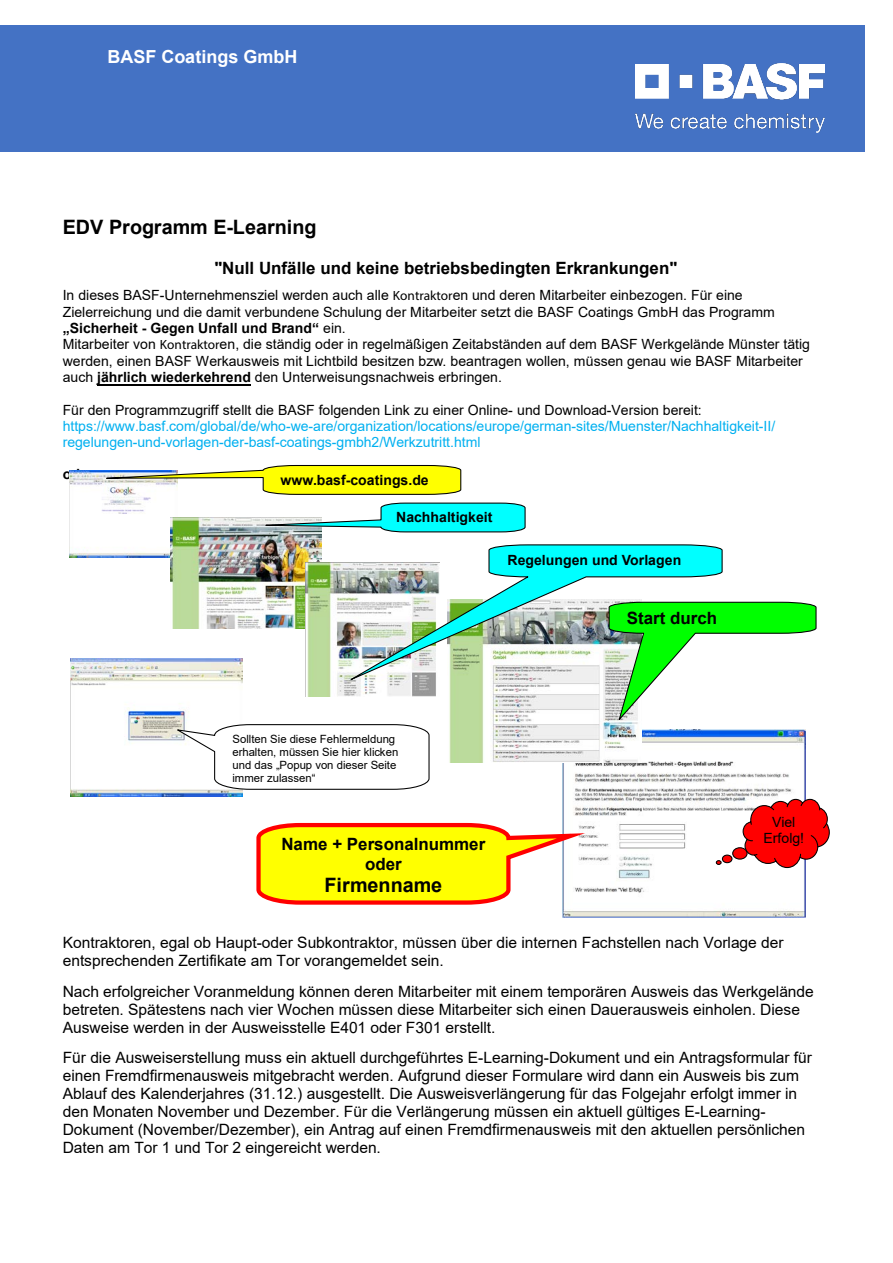
<style>
.page{position:relative;width:893px;height:1263px;background:#fff}
.page>*{position:absolute;margin:0;border:0;box-sizing:border-box;transform-origin:0 0}
.t1{font:700 19.8px "Arial";color:#000}
.t2{font:700 18px "Arial";color:#fff}
.t3{font:700 16.95px/19.5px "Arial";color:#000;text-align:center}
.t4{font:15.6px/17.9px "Arial";color:#000}
.t5{font:14.1px/16.4px "Arial";color:#000}
.t6{font:14.1px/16.2px "Arial";color:#00b0f0}
.t7{font:700 14.1px "Arial";color:#000}
.t8{font:11.4px/13px "Arial";letter-spacing:-.005em;color:#000}
.s1{font-family:"Myriad Pro";font-size:13.35px}
.s2{font-weight:700}
.s3{color:#000}
</style>
<div class="page">
<img style="left:70px;top:659px;width:172px;height:137px">
<svg style="left:172px;top:723px;width:258px;height:67px"></svg>
<img style="left:70px;top:471px;width:100px;height:86px">
<svg style="left:106px;top:465px;width:356px;height:30px"></svg>
<img style="left:562px;top:730px;width:244px;height:188px">
<svg style="left:256px;top:821px;width:343px;height:86px"></svg>
<svg style="left:742px;top:798px;width:88px;height:70px"></svg>
<div style="left:733px;top:848px;width:14px;height:11px;background:#f00;border-radius:50%"></div>
<div style="left:732px;top:847px;width:16px;height:13px;border:1px solid #000;border-radius:50%"></div>
<div style="left:722px;top:855px;width:10px;height:8px;background:#f00;border-radius:50%"></div>
<div style="left:722px;top:854px;width:10px;height:9px;border:1px solid #000;border-radius:50%"></div>
<svg style="left:716px;top:860px;width:6px;height:5px"></svg>
<img style="left:170px;top:517px;width:151px;height:111px">
<img style="left:306px;top:563px;width:130px;height:133px">
<img style="left:449px;top:688px;width:192px;height:74px">
<img style="left:334px;top:544px;width:389px;height:144px">
<svg style="left:232px;top:502px;width:294px;height:31px"></svg>
<svg style="left:608px;top:601px;width:209px;height:123px"></svg>
<hr style="left:98px;top:384px;width:153px;height:2px;background:#000">
<div style="left:0;top:25px;width:864px;height:127px;background:#4472c4"></div>
<img style="left:635px;top:64px;width:190px;height:68px">
<p class="t2" style="left:107px;top:44px;width:192px">BASF Coatings GmbH</p>
<p class="t1" style="left:63px;top:213px;width:255px">EDV Programm E-Learning</p>
<p class="t3" style="left:214px;top:258px;width:465px">"Null Unfälle und keine betriebsbedingten Erkrankungen"</p>
<p class="t5" style="left:63px;top:287px;width:749px">In dieses BASF-Unternehmensziel werden auch alle <span class="s1">Kontraktor</span>en und deren Mitarbeiter einbezogen. Für eine Zielerreichung und die damit verbundene Schulung der Mitarbeiter setzt die BASF Coatings GmbH das Programm <span class="s2">„Sicherheit - Gegen Unfall und Brand“</span> ein.<br>Mitarbeiter von <span class="s1">Kontraktor</span>en, die ständig oder in regelmäßigen Zeitabständen auf dem BASF Werkgelände Münster tätig werden, einen BASF Werkausweis mit Lichtbild besitzen bzw. beantragen wollen, müssen genau wie BASF Mitarbeiter auch <span class="s2">jährlich wiederkehrend</span> den Unterweisungsnachweis erbringen.</p>
<p class="t6" style="left:63px;top:402px;width:714px"><span class="s3">Für den Programmzugriff stellt die BASF folgenden Link zu einer Online- und Download-Version bereit: </span>https://www.basf.com/global/de/who-we-are/organization/locations/europe/german-sites/Muenster/Nachhaltigkeit-II/ regelungen-und-vorlagen-der-basf-coatings-gmbh2/Werkzutritt.html</p>
<p class="t7" style="left:280px;top:470px;width:150px">www.basf-coatings.de</p>
<p class="t7" style="left:396px;top:507px;width:98px">Nachhaltigkeit</p>
<p class="t7" style="left:507px;top:550px;width:175px">Regelungen und Vorlagen</p>
<p class="t3" style="left:627px;top:609px;width:92px">Start durch</p>
<p class="t8" style="left:232px;top:732px;width:167px">Sollten Sie diese Fehlermeldung erhalten, müssen Sie hier klicken und das „Popup von dieser Seite immer zulassen“</p>
<p class="t3" style="left:281px;top:835px;width:205px">Name + Personalnummer oder</p>
<p class="t1" style="left:325px;top:871px;width:119px">Firmenname</p>
<p class="t5" style="left:763px;top:813px;width:42px;text-align:center">Viel<br>Erfolg!</p>
<p class="t4" style="left:63px;top:934px;width:722px">Kontraktoren, egal ob Haupt-oder Subkontraktor, müssen über die internen Fachstellen nach Vorlage der entsprechenden Zertifikate am Tor vorangemeldet sein.</p>
<p class="t4" style="left:63px;top:982px;width:753px">Nach erfolgreicher Voranmeldung können deren Mitarbeiter mit einem temporären Ausweis das Werkgelände betreten. Spätestens nach vier Wochen müssen diese Mitarbeiter sich einen Dauerausweis einholen. Diese<br>Ausweise werden in der Ausweisstelle E401 oder F301 erstellt.</p>
<p class="t4" style="left:63px;top:1049px;width:751px">Für die Ausweiserstellung muss ein aktuell durchgeführtes E-Learning-Dokument und ein Antragsformular für einen Fremdfirmenausweis mitgebracht werden. Aufgrund dieser Formulare wird dann ein Ausweis bis zum Ablauf des Kalenderjahres (31.12.) ausgestellt. Die Ausweisverlängerung für das Folgejahr erfolgt immer in den Monaten November und Dezember. Für die Verlängerung müssen ein aktuell gültiges E-Learning-Dokument (November/Dezember), ein Antrag auf einen Fremdfirmenausweis mit den aktuellen persönlichen Daten am Tor 1 und Tor 2 eingereicht werden.</p>
</div>
